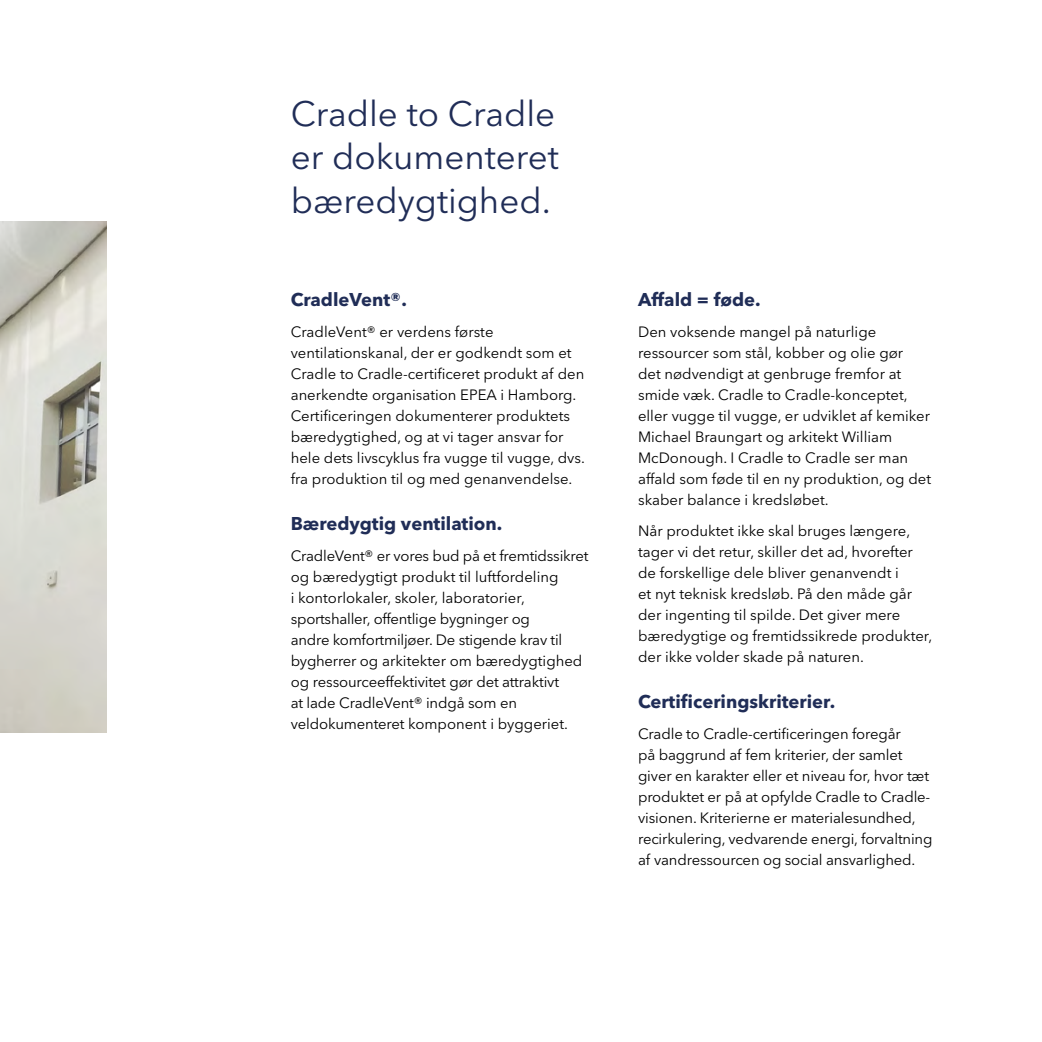
<style>
.page{position:relative;width:1042px;height:1042px;background:#fff}
.page>*{position:absolute;margin:0;border:0;box-sizing:border-box;transform-origin:0 0}
.t1{font:35px/43.8px "Avenir Next LT Pro";color:#202d57;text-align:justify}
.t2{font:700 18.38px "Avenir Next LT Pro";color:#202d57}
.t3{font:14.88px/21px "Avenir Next LT Pro";color:#000}
</style>
<div class="page">
<img style="left:0;top:222px;width:106px;height:511px">
<h1 class="t1" style="left:291px;top:91px;width:270px">Cradle to Cradle er dokumenteret bæredygtighed.</h1>
<p class="t2" style="left:291px;top:288px;width:118px">CradleVent®.</p>
<p class="t3" style="left:291px;top:321px;width:296px">CradleVent® er verdens første ventilationskanal, der er godkendt som et Cradle to Cradle-certificeret produkt af den anerkendte organisation EPEA i Hamborg.<br>Certificeringen dokumenterer produktets bæredygtighed, og at vi tager ansvar for hele dets livscyklus fra vugge til vugge, dvs. fra produktion til og med genanvendelse.</p>
<p class="t2" style="left:291px;top:512px;width:213px">Bæredygtig ventilation.</p>
<p class="t3" style="left:291px;top:545px;width:299px">CradleVent® er vores bud på et fremtidssikret og bæredygtigt produkt til luftfordeling<br>i kontorlokaler, skoler, laboratorier, sportshaller, offentlige bygninger og<br>andre komfortmiljøer. De stigende krav til bygherrer og arkitekter om bæredygtighed og ressourceeffektivitet gør det attraktivt<br>at lade CradleVent® indgå som en veldokumenteret komponent i byggeriet.</p>
<p class="t2" style="left:638px;top:288px;width:124px">Affald = føde.</p>
<p class="t3" style="left:638px;top:321px;width:294px">Den voksende mangel på naturlige ressourcer som stål, kobber og olie gør<br>det nødvendigt at genbruge fremfor at smide væk. Cradle to Cradle-konceptet, eller vugge til vugge, er udviklet af kemiker Michael Braungart og arkitekt William McDonough. I Cradle to Cradle ser man affald som føde til en ny produktion, og det skaber balance i kredsløbet.</p>
<p class="t3" style="left:638px;top:520px;width:296px">Når produktet ikke skal bruges længere, tager vi det retur, skiller det ad, hvorefter de forskellige dele bliver genanvendt i<br>et nyt teknisk kredsløb. På den måde går der ingenting til spilde. Det giver mere bæredygtige og fremtidssikrede produkter, der ikke volder skade på naturen.</p>
<p class="t2" style="left:638px;top:690px;width:199px">Certificeringskriterier.</p>
<p class="t3" style="left:638px;top:723px;width:296px">Cradle to Cradle-certificeringen foregår<br>på baggrund af fem kriterier, der samlet giver en karakter eller et niveau for, hvor tæt produktet er på at opfylde Cradle to Cradle&shy;visionen. Kriterierne er materialesundhed, recirkulering, vedvarende energi, forvaltning af vandressourcen og social ansvarlighed.</p>
</div>
